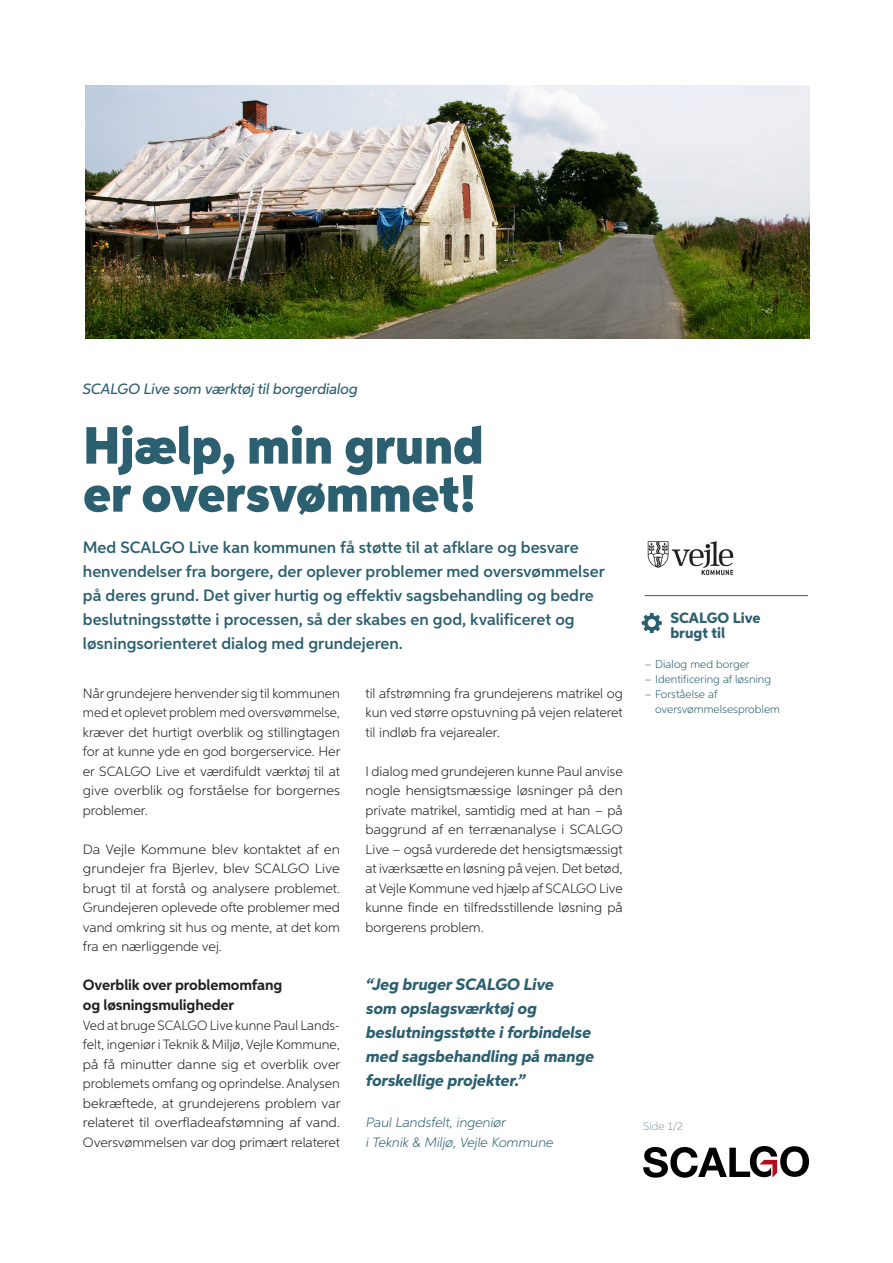
<style>
.page{position:relative;width:893px;height:1263px;background:#fff}
.page>*{position:absolute;margin:0;border:0;box-sizing:border-box;transform-origin:0 0}
.t1{font:900 52.5px/48px "Aspira";letter-spacing:-.01em;color:#2c5f70}
.Manchet{font:600 16.5px/24px "Aspira";color:#2c5f70}
.Citat_2{font:italic 800 16.5px/24px "Aspira";letter-spacing:-.005em;color:#2c5f70}
.t2{font:700 15px/19.5px "Aspira";letter-spacing:-.01em;color:#231f20}
.Tema{font:italic 500 15px "Aspira";letter-spacing:-.01em;color:#2c5f70}
.t3{font:800 15px/15px "Aspira";color:#2c5f70}
.B1{font:300 13.5px/19.5px "Aspira";color:#231f20;text-align:justify}
.B1-2{font:300 13.5px/19.5px "Aspira";color:#231f20;text-align:justify;scale:.96 1}
.B1-3{font:300 13.5px/19.5px "Aspira";color:#231f20;text-align:justify;scale:1.05 1}
.Citat_afsender_2{font:italic 300 13.5px/19.5px "Aspira";color:#2c5f70}
.t4{font:300 11.25px/15px "Aspira";color:#2c5f70}
.t5{font:300 11.25px "Aspira";color:#889ca8}
</style>
<div class="page">
<svg style="left:643px;top:1146px;width:166px;height:32px"></svg>
<img style="left:647px;top:541px;width:87px;height:35px">
<svg style="left:642px;top:613px;width:20px;height:20px"></svg>
<hr style="left:645px;top:595px;width:163px;height:1px;background:#2c5f70">
<img style="left:85px;top:85px;width:724px;height:253px">
<p class="Tema" style="left:83px;top:380px;width:277px">SCALGO Live som værktøj til borgerdialog</p>
<h1 class="t1" style="left:83px;top:423px;width:402px">Hjælp, min grund er oversvømmet!</h1>
<p class="Manchet" style="left:83px;top:535px;width:523px">Med SCALGO Live kan kommunen få støtte til at afklare og besvare henvendelser fra borgere, der oplever problemer med oversvømmelser på deres grund. Det giver hurtig og effektiv sagsbehandling og bedre beslutningsstøtte i processen, så der skabes en god, kvalificeret og løsningsorienteret dialog med grundejeren.</p>
<p class="B1" style="left:83px;top:683px;width:259px">Når grundejere henvender sig til kommunen med et oplevet problem med oversvømmelse, kræver det hurtigt overblik og stillingtagen for at kunne yde en god borgerservice. Her er SCALGO Live et værdifuldt værktøj til at give overblik og forståelse for borgernes problemer.</p>
<p class="B1-3" style="left:83px;top:839px;width:246px">Da Vejle Kommune blev kontaktet af en grundejer fra Bjerlev, blev SCALGO Live brugt til at forstå og analysere problemet.<br>Grundejeren oplevede ofte problemer med vand omkring sit hus og mente, at det kom fra en nærliggende vej.</p>
<h2 class="t2" style="left:83px;top:976px;width:201px">Overblik over problemomfang og løsningsmuligheder</h2>
<p class="B1-2" style="left:83px;top:1015px;width:270px">Ved at bruge SCALGO Live kunne Paul Lands&shy;felt, ingeniør i Teknik &amp; Miljø, Vejle Kommune, på få minutter danne sig et overblik over problemets omfang og oprindelse. Analysen bekræftede, at grundejerens problem var relateret til overfladeafstømning af vand.<br>Oversvømmelsen var dog primært relateret</p>
<p class="B1" style="left:366px;top:683px;width:259px">til afstrømning fra grundejerens matrikel og kun ved større opstuvning på vejen relateret til indløb fra vejarealer.</p>
<p class="B1" style="left:366px;top:761px;width:259px">I dialog med grundejeren kunne Paul anvise nogle hensigtsmæssige løsninger på den private matrikel, samtidig med at han – på baggrund af en terrænanalyse i SCALGO Live – også vurderede det hensigtsmæssigt at iværksætte en løsning på vejen. Det betød, at Vejle Kommune ved hjælp af SCALGO Live kunne finde en tilfredsstillende løsning på borgerens problem.</p>
<p class="Citat_2" style="left:366px;top:973px;width:229px">“Jeg bruger SCALGO Live<br>som opslagsværktøj og beslutningsstøtte i forbindelse med sagsbehandling på mange forskellige projekter.”</p>
<p class="Citat_afsender_2" style="left:366px;top:1112px;width:189px">Paul Landsfelt, ingeniør<br>i Teknik &amp; Miljø, Vejle Kommune</p>
<h3 class="t3" style="left:670px;top:610px;width:92px">SCALGO Live brugt til</h3>
<p class="t4" style="left:645px;top:656px;width:107px">– Dialog med borger</p>
<p class="t4" style="left:645px;top:671px;width:128px">– Identificering af løsning</p>
<p class="t4" style="left:655px;top:686px;width:126px;text-indent:-10px">– Forståelse af oversvømmelsesproblem</p>
<p class="t5" style="left:643px;top:1119px;width:41px">Side 1/2</p>
</div>
